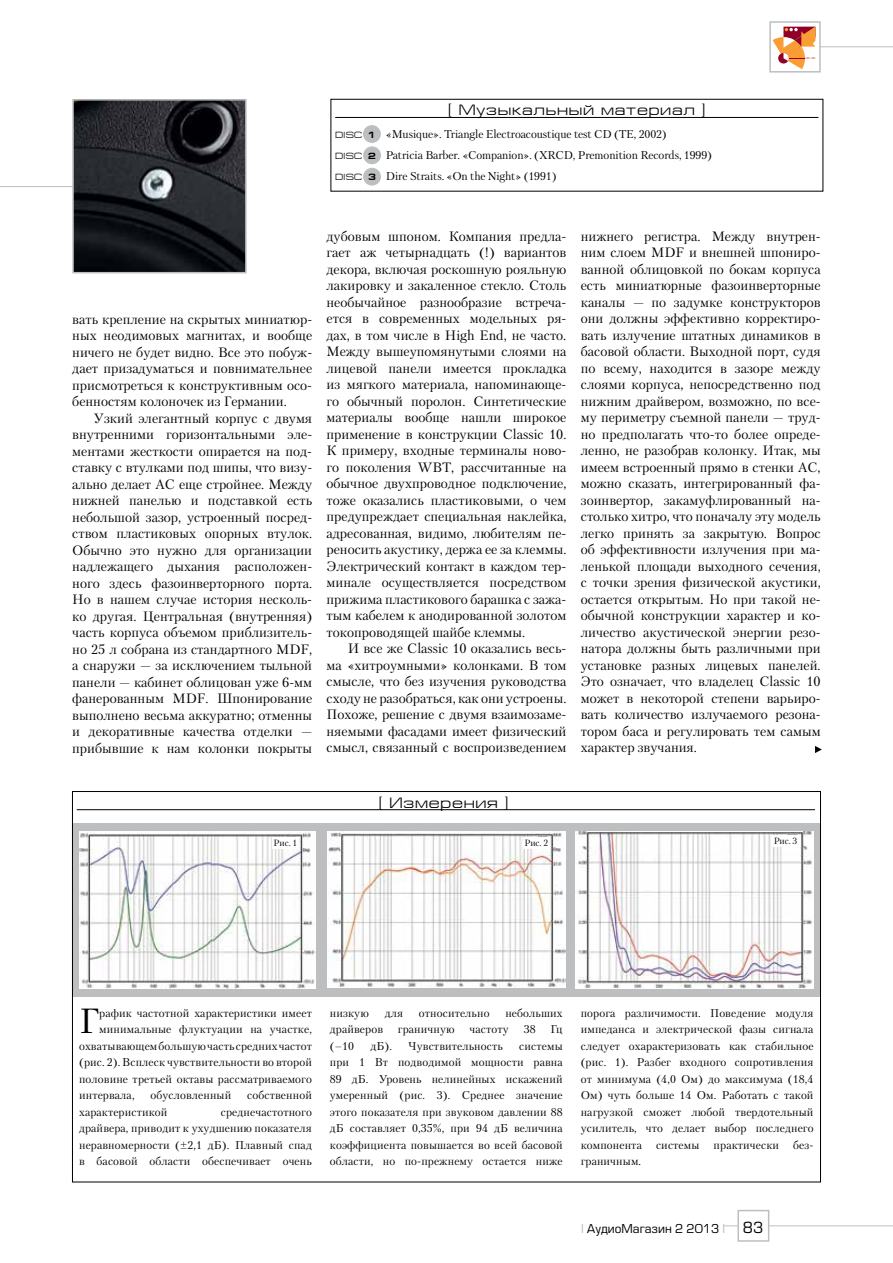
<style>
.page{position:relative;width:893px;height:1263px;background:#fff}
.page>*{position:absolute;margin:0;border:0;box-sizing:border-box;transform-origin:0 0}
.t1{font:34.8px "Petersburg";color:#000}
.t2{font:15px "Europe Extended C";letter-spacing:.05em;color:#000}
.t3{font:13.5px/16.5px "Petersburg";color:#000;text-align:justify}
.t4{font:12px "Europe C";color:#000}
.t5{font:11.25px/16.5px "Petersburg";letter-spacing:.01em;color:#000;text-align:justify}
.t6{font:11.25px/21px "Petersburg";letter-spacing:-.01em;color:#000}
.t7{font:9px "Europe Extended C";color:#000}
.t8{font:9px "Petersburg";color:#000}
.s1{font-weight:700}
.s2{color:#bcbec0}
.s3{font-size:15px}
</style>
<div class="page">
<hr style="left:724px;top:1225px;width:169px;height:1px;background:#bcbec0">
<div style="left:737px;top:1210px;width:32px;height:32px;background:#fff;border:2px solid #bcbec0"></div>
<hr style="left:0;top:186px;width:196px;height:1px;background:#bcbec0">
<hr style="left:769px;top:46px;width:124px;height:1px;background:#bcbec0">
<div style="left:770px;top:22px;width:50px;height:50px;background:#fff"></div>
<svg style="left:773px;top:27px;width:42px;height:42px"></svg>
<div style="left:769px;top:21px;width:52px;height:52px;border:2px solid #bcbec0"></div>
<img style="left:75px;top:102px;width:169px;height:168px">
<div style="left:72px;top:99px;width:175px;height:174px;border:2px solid #bcbec0"></div>
<div style="left:331px;top:99px;width:492px;height:92px;border:1px solid #000"></div>
<div style="left:363px;top:125px;width:18px;height:18px;background:#bcbec0;border-radius:50%"></div>
<div style="left:363px;top:168px;width:18px;height:18px;background:#bcbec0;border-radius:50%"></div>
<div style="left:363px;top:146px;width:18px;height:18px;background:#bcbec0;border-radius:50%"></div>
<hr style="left:335px;top:117px;width:483px;height:1px;background:#000">
<div style="left:72px;top:823px;width:749px;height:174px;background:#bcbec0"></div>
<hr style="left:77px;top:809px;width:738px;height:1px;background:#000">
<img style="left:79px;top:831px;width:236px;height:158px">
<img style="left:327px;top:831px;width:239px;height:157px">
<img style="left:575px;top:831px;width:238px;height:158px">
<svg style="left:815px;top:746px;width:7px;height:7px"></svg>
<div style="left:272px;top:837px;width:26px;height:12px;background:#fff"></div>
<div style="left:523px;top:837px;width:26px;height:12px;background:#fff"></div>
<div style="left:772px;top:835px;width:26px;height:12px;background:#fff"></div>
<p class="t7" style="left:335px;top:130px;width:42px">DISC <span class="s1">1</span></p>
<p class="t7" style="left:335px;top:172px;width:42px">DISC <span class="s1">3</span></p>
<p class="t7" style="left:335px;top:151px;width:42px">DISC <span class="s1">2</span></p>
<p class="t2" style="left:448px;top:102px;width:259px">[ Музыкальный материал ]</p>
<p class="t6" style="left:386px;top:124px;width:328px">«Musique». Triangle Electroacoustique test CD (TE, 2002)<br>Patricia Barber. «Companion». (XRCD, Premonition Records, 1999)<br>Dire Straits. «On the Night» (1991)</p>
<p class="t3" style="left:72px;top:311px;width:241px">вать крепление на скрытых миниатюр&shy;ных неодимовых магнитах, и вообще ничего не будет видно. Все это побуж&shy;дает призадуматься и повнимательнее присмотреться к конструктивным осо&shy;бенностям колоночек из Германии.</p>
<p class="t3" style="left:72px;top:410px;width:241px;text-indent:21px">Узкий элегантный корпус с двумя внутренними горизонтальными эле&shy;ментами жесткости опирается на под&shy;ставку с втулками под шипы, что визу&shy;ально делает АС еще стройнее. Между нижней панелью и подставкой есть небольшой зазор, устроенный посред&shy;ством пластиковых опорных втулок.<br>Обычно это нужно для организации надлежащего дыхания расположен&shy;ного здесь фазоинверторного порта.<br>Но в нашем случае история несколь&shy;ко другая. Центральная (внутренняя) часть корпуса объемом приблизитель&shy;но 25 л собрана из стандартного MDF, а снаружи — за исключением тыльной панели — кабинет облицован уже 6-мм фанерованным MDF. Шпонирование выполнено весьма аккуратно; отменны и декоративные качества отделки — прибывшие к нам колонки покрыты</p>
<p class="t3" style="left:327px;top:228px;width:241px">дубовым шпоном. Компания предла&shy;гает аж четырнадцать (!) вариантов декора, включая роскошную рояльную лакировку и закаленное стекло. Столь необычайное разнообразие встреча&shy;ется в современных модельных ря&shy;дах, в том числе в High End, не часто.<br>Между вышеупомянутыми слоями на лицевой панели имеется прокладка из мягкого материала, напоминающе&shy;го обычный поролон. Синтетические материалы вообще нашли широкое применение в конструкции Classic 10.<br>К примеру, входные терминалы ново&shy;го поколения WBT, рассчитанные на обычное двухпроводное подключение, тоже оказались пластиковыми, о чем предупреждает специальная наклейка, адресованная, видимо, любителям пе&shy;реносить акустику, держа ее за клеммы.<br>Электрический контакт в каждом тер&shy;минале осуществляется посредством прижима пластикового барашка с зажа&shy;тым кабелем к анодированной золотом токопроводящей шайбе клеммы.</p>
<p class="t3" style="left:327px;top:640px;width:241px;text-indent:21px">И все же Classic 10 оказались весь&shy;ма «хитроумными» колонками. В том смысле, что без изучения руководства сходу не разобраться, как они устроены.<br>Похоже, решение с двумя взаимозаме&shy;няемыми фасадами имеет физический смысл, связанный с воспроизведением</p>
<p class="t3" style="left:581px;top:228px;width:241px">нижнего регистра. Между внутрен&shy;ним слоем MDF и внешней шпониро&shy;ванной облицовкой по бокам корпуса есть миниатюрные фазоинверторные каналы — по задумке конструкторов они должны эффективно корректиро&shy;вать излучение штатных динамиков в басовой области. Выходной порт, судя по всему, находится в зазоре между слоями корпуса, непосредственно под нижним драйвером, возможно, по все&shy;му периметру съемной панели — труд&shy;но предполагать что-то более опреде&shy;ленно, не разобрав колонку. Итак, мы имеем встроенный прямо в стенки АС, можно сказать, интегрированный фа&shy;зоинвертор, закамуфлированный на&shy;столько хитро, что поначалу эту модель легко принять за закрытую. Вопрос об эффективности излучения при ма&shy;ленькой площади выходного сечения, с точки зрения физической акустики, остается открытым. Но при такой не&shy;обычной конструкции характер и ко&shy;личество акустической энергии резо&shy;натора должны быть различными при установке разных лицевых панелей.<br>Это означает, что владелец Classic 10 может в некоторой степени варьиро&shy;вать количество излучаемого резона&shy;тором баса и регулировать тем самым характер звучания.</p>
<p class="t2" style="left:379px;top:794px;width:131px">[ Измерения ]</p>
<p class="t8" style="left:274px;top:836px;width:25px">Рис. 1</p>
<p class="t8" style="left:524px;top:836px;width:25px">Рис. 2</p>
<p class="t8" style="left:774px;top:835px;width:25px">Рис. 3</p>
<h1 class="t1" style="left:79px;top:997px;width:21px">Г</h1>
<p class="t5" style="left:99px;top:1004px;width:214px">рафик частотной характеристики имеет</p>
<p class="t5" style="left:99px;top:1021px;width:214px">минимальные флуктуации на участке,</p>
<p class="t5" style="left:79px;top:1037px;width:234px">охватывающем большую часть средних частот</p>
<p class="t5" style="left:79px;top:1054px;width:234px">(рис. 2). Всплеск чувствительности во второй</p>
<p class="t5" style="left:79px;top:1070px;width:234px">половине третьей октавы рассматриваемого</p>
<p class="t5" style="left:79px;top:1087px;width:57px">интервала,</p>
<p class="t5" style="left:150px;top:1087px;width:82px">обусловленный</p>
<p class="t5" style="left:247px;top:1087px;width:66px">собственной</p>
<p class="t5" style="left:79px;top:1104px;width:90px">характеристикой</p>
<p class="t5" style="left:79px;top:1104px;width:234px;text-indent:142px">среднечастотного драйвера, приводит к ухудшению показателя неравномерности (±2,1 дБ). Плавный спад в басовой области обеспечивает очень</p>
<p class="t5" style="left:330px;top:1004px;width:40px">низкую</p>
<p class="t5" style="left:385px;top:1004px;width:20px">для</p>
<p class="t5" style="left:419px;top:1004px;width:72px">относительно</p>
<p class="t5" style="left:505px;top:1004px;width:59px">небольших</p>
<p class="t5" style="left:330px;top:1021px;width:55px">драйверов</p>
<p class="t5" style="left:398px;top:1021px;width:58px">граничную</p>
<p class="t5" style="left:470px;top:1021px;width:41px">частоту</p>
<p class="t5" style="left:524px;top:1021px;width:13px">38</p>
<p class="t5" style="left:551px;top:1021px;width:14px">Гц</p>
<p class="t5" style="left:330px;top:1038px;width:26px">(–10</p>
<p class="t5" style="left:370px;top:1038px;width:23px">дБ).</p>
<p class="t5" style="left:408px;top:1038px;width:96px">Чувствительность</p>
<p class="t5" style="left:330px;top:1038px;width:234px;text-indent:189px">системы при 1 Вт подводимой мощности равна 89 дБ. Уровень нелинейных искажений умеренный (рис. 3). Среднее значение этого показателя при звуковом давлении 88 дБ составляет 0,35%, при 94 дБ величина коэффициента повышается во всей басовой области, но по-прежнему остается ниже</p>
<p class="t5" style="left:581px;top:1005px;width:234px">порога различимости. Поведение модуля импеданса и электрической фазы сигнала следует охарактеризовать как стабильное (рис. 1). Разбег входного сопротивления от минимума (4,0 Ом) до максимума (18,4<br>Ом) чуть больше 14 Ом. Работать с такой нагрузкой сможет любой твердотельный усилитель, что делает выбор последнего компонента</p>
<p class="t5" style="left:656px;top:1137px;width:45px">системы</p>
<p class="t5" style="left:714px;top:1137px;width:67px">практически</p>
<p class="t5" style="left:793px;top:1137px;width:20px">без-</p>
<p class="t5" style="left:581px;top:1153px;width:62px">граничным.</p>
<p class="t4" style="left:581px;top:1222px;width:184px"><span class="s2">I</span> АудиоМагазин 2 2013 <span class="s2">I</span> <span class="s3">83</span></p>
</div>
